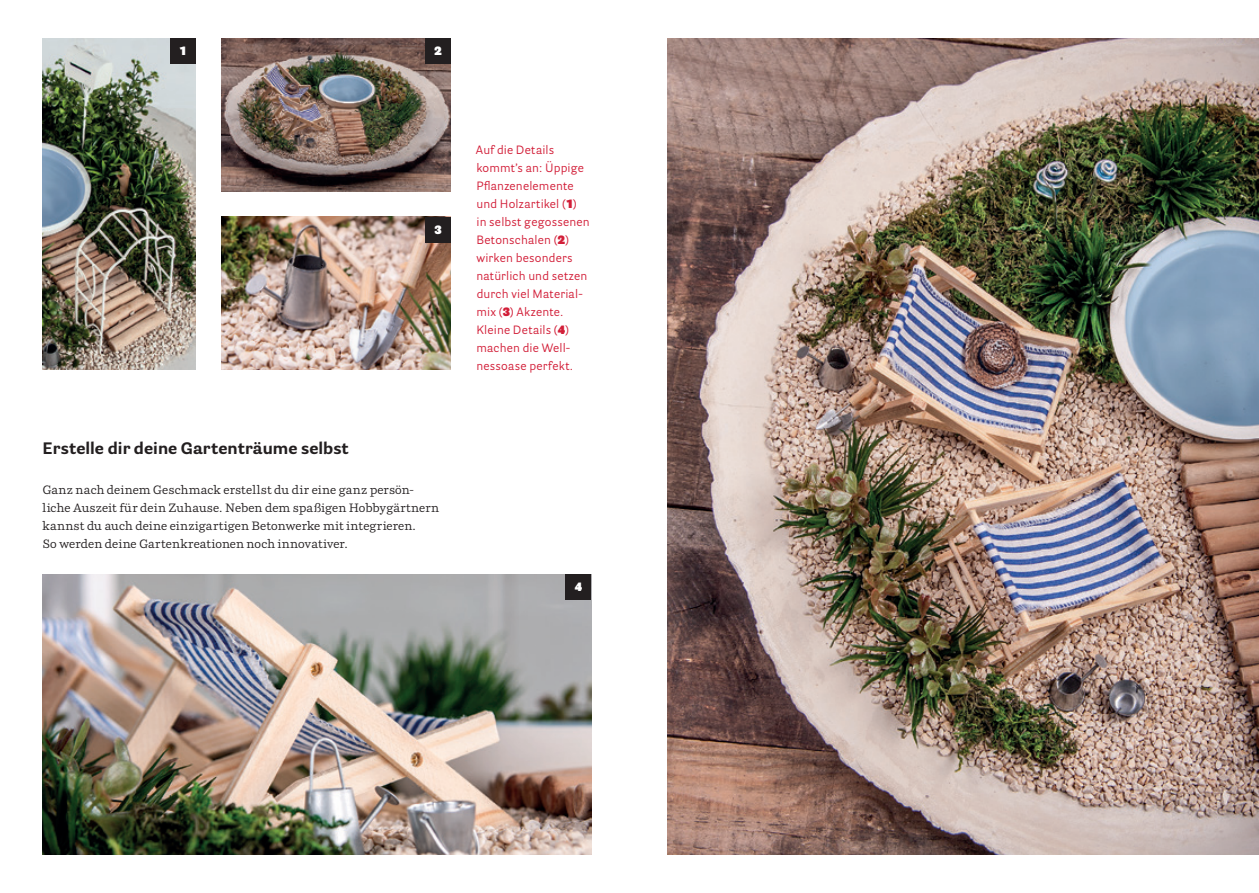
<style>
.page{position:relative;width:1259px;height:893px;background:#fff}
.page>*{position:absolute;margin:0;border:0;box-sizing:border-box;transform-origin:0 0}
.t1{font:700 16.5px "Parry Grotesque Pro";color:#231f20}
.t2{font:12px/18px "Parry Pro";letter-spacing:.01em;color:#231f20}
.t3{font:12px/18px "Parry Grotesque Pro";letter-spacing:.015em;color:#d21e38}
.t4{font:900 12px "Parry Grotesque Pro";color:#fff}
.s1{font-weight:900}
</style>
<div class="page">
<img style="left:43px;top:574px;width:548px;height:281px">
<img style="left:221px;top:38px;width:230px;height:153px">
<img style="left:43px;top:38px;width:153px;height:332px">
<img style="left:668px;top:38px;width:591px;height:817px">
<img style="left:221px;top:217px;width:230px;height:153px">
<div style="left:170px;top:38px;width:26px;height:26px;background:#231f20"></div>
<div style="left:425px;top:38px;width:26px;height:26px;background:#231f20"></div>
<div style="left:566px;top:574px;width:25px;height:26px;background:#231f20"></div>
<div style="left:425px;top:217px;width:26px;height:25px;background:#231f20"></div>
<p class="t4" style="left:180px;top:42px;width:8px">1</p>
<p class="t4" style="left:434px;top:42px;width:9px">2</p>
<p class="t4" style="left:434px;top:221px;width:9px">3</p>
<h1 class="t1" style="left:42px;top:436px;width:308px">Erstelle dir deine Gartenträume selbst</h1>
<p class="t2" style="left:42px;top:481px;width:398px">Ganz nach deinem Geschmack erstellst du dir eine ganz persön&shy;liche Auszeit für dein Zuhause. Neben dem spaßigen Hobbygärtnern kannst du auch deine einzigartigen Betonwerke mit integrieren.<br>So werden deine Gartenkreationen noch innovativer.</p>
<p class="t3" style="left:476px;top:141px;width:115px">Auf die Details kommt’s an: Üppige<br>Pflanzenelemente und Holzartikel (<span class="s1">1</span>)<br>in selbst gegossenen<br>Betonschalen (<span class="s1">2</span>) wirken besonders natürlich und setzen durch viel Material&shy;mix (<span class="s1">3</span>) Akzente.<br>Kleine Details (<span class="s1">4</span>) machen die Well&shy;nessoase perfekt.</p>
<p class="t4" style="left:575px;top:578px;width:9px">4</p>
</div>
